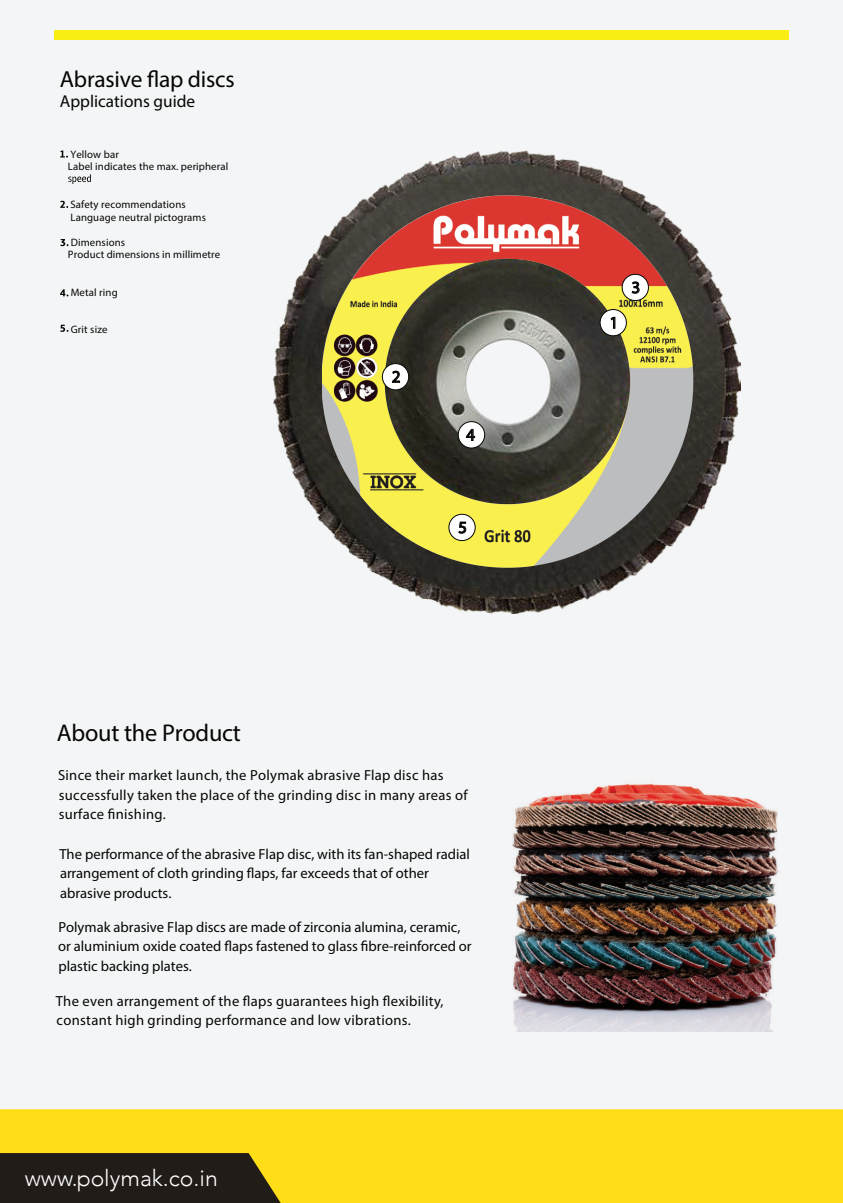
<style>
.page{position:relative;width:843px;height:1203px;background:#fff}
.page>*{position:absolute;margin:0;border:0;box-sizing:border-box;transform-origin:0 0}
.t1{font:700 24.3px "KL Bulletin Sans";color:#050504}
.t2{font:700 23.3px "KL Bulletin Sans";color:#050504}
.t3{font:300 22.7px "Avenir";color:#fff}
.t4{font:17.2px "KL Bulletin Sans";color:#050504}
.t5{font:17px "KL Bulletin Sans";color:#050504}
.t6{font:17px "Myriad Pro";color:#050504}
.t7{font:16.9px "Myriad Pro";color:#050504}
.t8{font:14.6px "KL Bulletin Sans";color:#050504}
.t9{font:10.8px "KL Bulletin Sans";color:#050504}
.t10{font:700 10.8px "KL Bulletin Sans";color:#050504}
.t11{font:700 10.6px "KL Bulletin Sans";color:#050504}
.t12{font:10.6px "KL Bulletin Sans";color:#050504}
</style>
<div class="page">
<div style="left:0;top:0;width:843px;height:1202px;background:#f4f5f6"></div>
<img style="left:273px;top:150px;width:468px;height:464px">
<img style="left:322px;top:194px;width:373px;height:380px">
<div style="left:449px;top:514px;width:26px;height:26px;background:#fff;border-radius:50%"></div>
<div style="left:448px;top:514px;width:28px;height:27px;border:1px solid #050504;border-radius:50%"></div>
<svg style="left:458px;top:521px;width:9px;height:13px"></svg>
<svg style="left:382px;top:363px;width:27px;height:27px"></svg>
<div style="left:382px;top:363px;width:27px;height:27px;border:1px solid #050504;border-radius:50%"></div>
<svg style="left:382px;top:370px;width:18px;height:14px"></svg>
<div style="left:622px;top:274px;width:26px;height:26px;background:#fff;border-radius:50%"></div>
<div style="left:622px;top:274px;width:27px;height:27px;border:1px solid #050504;border-radius:50%"></div>
<svg style="left:631px;top:281px;width:9px;height:13px"></svg>
<div style="left:600px;top:309px;width:26px;height:27px;background:#fff;border-radius:50%"></div>
<div style="left:599px;top:309px;width:28px;height:27px;border:1px solid #050504;border-radius:50%"></div>
<svg style="left:610px;top:316px;width:6px;height:13px"></svg>
<div style="left:458px;top:421px;width:27px;height:27px;background:#fff;border-radius:50%"></div>
<div style="left:458px;top:421px;width:27px;height:27px;border:1px solid #050504;border-radius:50%"></div>
<svg style="left:466px;top:428px;width:10px;height:13px"></svg>
<div style="left:0;top:1109px;width:843px;height:94px;background:#ffdd17"></div>
<svg style="left:0;top:1153px;width:281px;height:50px"></svg>
<div style="left:54px;top:30px;width:735px;height:9px;background:#f9ed14"></div>
<img style="left:512px;top:784px;width:267px;height:247px">
<svg style="left:60px;top:239px;width:9px;height:8px"></svg>
<svg style="left:60px;top:150px;width:31px;height:34px"></svg>
<svg style="left:60px;top:200px;width:9px;height:8px"></svg>
<svg style="left:60px;top:289px;width:9px;height:43px"></svg>
<h2 class="t2" style="left:106px;top:64px;width:55px">▲❖ ●</h2>
<p class="t4" style="left:90px;top:91px;width:84px">● ▼□■▲ ◆</p>
<p class="t5" style="left:96px;top:70px;width:83px">● ▼□■▲ ◆</p>
<p class="t10" style="left:82px;top:147px;width:13px">●●□</p>
<p class="t9" style="left:123px;top:159px;width:21px">▼▲▼</p>
<p class="t9" style="left:226px;top:159px;width:4px">●</p>
<p class="t10" style="left:145px;top:197px;width:42px">■ ▼□■▲</p>
<p class="t9" style="left:119px;top:210px;width:34px">■◆▼ ●</p>
<p class="t10" style="left:95px;top:236px;width:31px">■▲ □■▲</p>
<p class="t9" style="left:77px;top:248px;width:28px">□◆▼</p>
<p class="t9" style="left:130px;top:248px;width:42px">■▲ □■▲ ■</p>
<p class="t10" style="left:85px;top:286px;width:28px">▼● ■</p>
<p class="t11" style="left:150px;top:206px;width:41px">■ ▼□■▲</p>
<p class="t12" style="left:114px;top:218px;width:4px">●</p>
<p class="t11" style="left:101px;top:243px;width:31px">■▲ □■▲</p>
<p class="t11" style="left:114px;top:293px;width:7px">■</p>
<h1 class="t1" style="left:85px;top:717px;width:49px">□◆▼ ▼</h1>
<h1 class="t1" style="left:182px;top:717px;width:60px">□◆▼</h1>
<p class="t8" style="left:168px;top:766px;width:37px">▼● ◆■</p>
<p class="t8" style="left:226px;top:766px;width:46px">▼ □●</p>
<p class="t7" style="left:392px;top:366px;width:10px">2</p>
<p class="t7" style="left:392px;top:371px;width:10px">2</p>
<p class="t6" style="left:466px;top:424px;width:10px">4</p>
<p class="t6" style="left:466px;top:429px;width:10px">4</p>
<p class="t7" style="left:458px;top:517px;width:10px">5</p>
<p class="t7" style="left:458px;top:522px;width:10px">5</p>
<p class="t8" style="left:94px;top:786px;width:49px">▲▲ ◆●● ▼</p>
<p class="t8" style="left:209px;top:786px;width:51px">● □▼</p>
<p class="t8" style="left:400px;top:786px;width:10px">■</p>
<p class="t8" style="left:116px;top:805px;width:40px">■▲ ■</p>
<p class="t8" style="left:109px;top:844px;width:79px">□ ■□▼</p>
<p class="t8" style="left:232px;top:844px;width:39px">▲❖ ●</p>
<p class="t8" style="left:299px;top:844px;width:97px">▲ ▼▼▲■▲</p>
<p class="t8" style="left:466px;top:844px;width:5px">●</p>
<p class="t8" style="left:83px;top:864px;width:99px">■ ■▼□ ●□▼</p>
<p class="t8" style="left:208px;top:864px;width:69px">■■● ▲</p>
<p class="t8" style="left:344px;top:864px;width:66px">▲▼ ▼□ □▼</p>
<p class="t8" style="left:127px;top:884px;width:43px">□◆▼▲</p>
<p class="t8" style="left:141px;top:917px;width:39px">▲❖ ●</p>
<p class="t8" style="left:289px;top:917px;width:54px">□ □■</p>
<p class="t8" style="left:361px;top:917px;width:37px">●◆ ■</p>
<p class="t8" style="left:58px;top:937px;width:94px">□●◆■◆□</p>
<p class="t8" style="left:224px;top:937px;width:71px">● ▲ ▲▼■</p>
<p class="t8" style="left:312px;top:937px;width:48px">▼□ ● ▲▲</p>
<p class="t8" style="left:67px;top:957px;width:23px">● ▲▼</p>
<p class="t8" style="left:133px;top:957px;width:57px">■ ●▼▲</p>
<p class="t8" style="left:141px;top:991px;width:10px">■</p>
<p class="t8" style="left:186px;top:991px;width:39px">■▼□ ▼</p>
<p class="t8" style="left:243px;top:991px;width:51px">●▲◆</p>
<p class="t8" style="left:313px;top:991px;width:36px">■▼ ▲</p>
<p class="t8" style="left:383px;top:991px;width:52px">● ●▼</p>
<p class="t8" style="left:63px;top:1011px;width:50px">□■▲▼ ■▼</p>
<p class="t8" style="left:298px;top:1011px;width:55px">■●□ ❖</p>
<p class="t8" style="left:376px;top:1011px;width:33px">▼ □■▲</p>
<h3 class="t3" style="left:25px;top:1163px;width:195px">www.polymak.co.in</h3>
<p class="t7" style="left:609px;top:312px;width:10px">1</p>
<p class="t7" style="left:610px;top:317px;width:10px">1</p>
<p class="t7" style="left:631px;top:277px;width:10px">3</p>
<p class="t7" style="left:632px;top:282px;width:10px">3</p>
</div>
